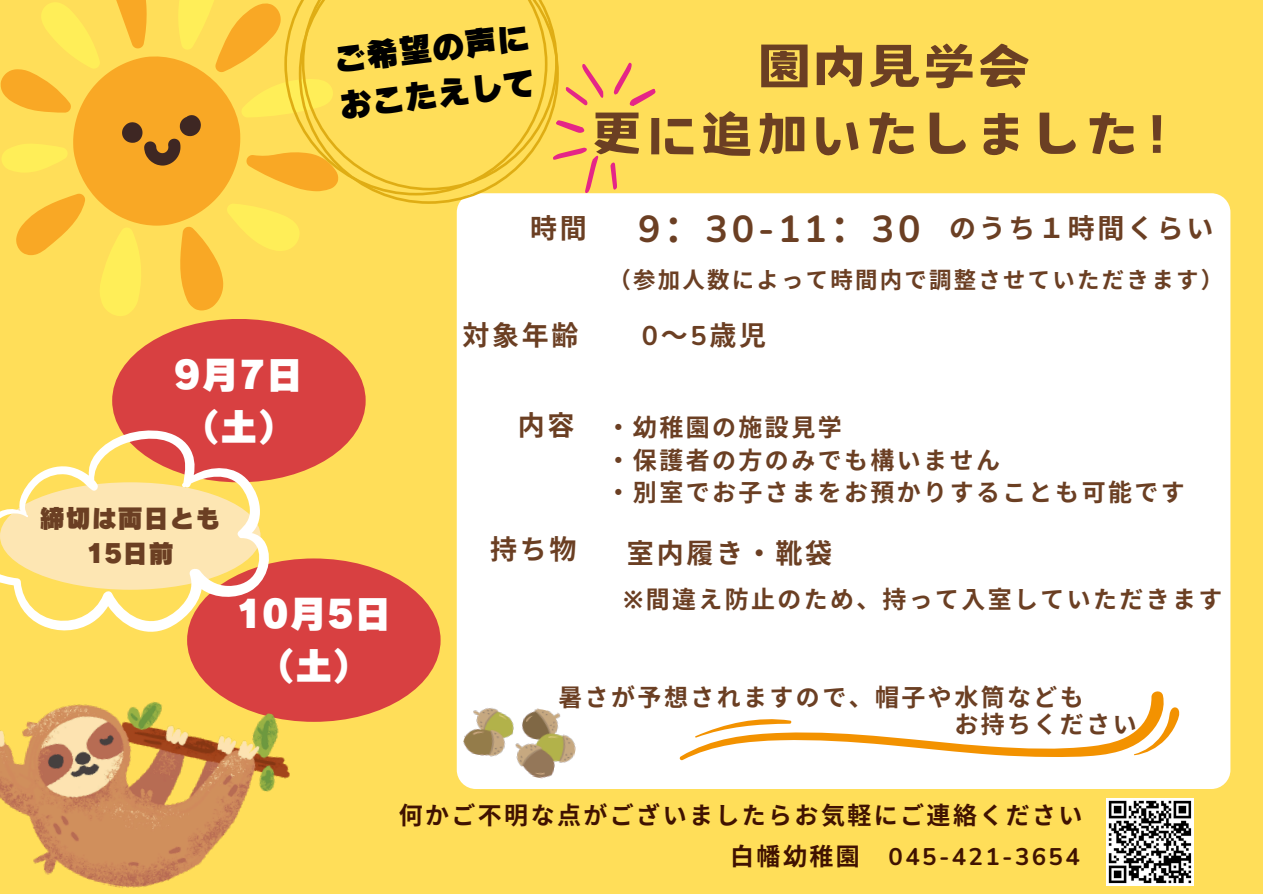
<style>
.page{position:relative;width:1263px;height:894px;background:#fff}
.page>*{position:absolute;margin:0;border:0;box-sizing:border-box;transform-origin:0 0}
.t1{font:62.1px/67.5px "Canva Sweet Heart JP";letter-spacing:-.015em;color:#6b3f23;text-align:center}
.t2{font:37.5px/51.8px "Canva Rodin Cattleya Pro UB";letter-spacing:.02em;color:#fff}
.t3{font:700 37.5px "Nunito";color:#6b3f23}
.t4{font:33px/46px "Canva Rodin Cattleya Pro UB";color:#000}
.t5{font:700 27px "Noto Sans CJ Ksc";letter-spacing:.1em;color:#6b3f23}
.t6{font:25.5px/34.8px "Canva Rodin Cattleya Pro UB";letter-spacing:.02em;color:#6b3f23;text-align:center}
.t7{font:700 24px "Noto Sans CJ Ksc";letter-spacing:.1em;color:#6b3f23}
.t8{font:700 24px "Noto Sans CJ Ksc";letter-spacing:.1em;color:#401201}
.t9{font:700 24px "Nunito";letter-spacing:.1em;color:#401201}
.t10{font:700 22.5px "Noto Sans CJ Ksc";letter-spacing:.1em;color:#6b3f23}
.s1{font-family:"Noto Sans CJ Ksc"}
.s2{font-family:"Nunito"}
.s3{font-family:"Noto Sans"}
</style>
<div class="page">
<div style="left:0;top:0;width:1263px;height:893px;background:#ffde59"></div>
<div style="left:457px;top:193px;width:773px;height:595px;background:#fff;border-radius:19px"></div>
<div style="left:112px;top:319px;width:253px;height:163px;background:#d84041;border-radius:50%"></div>
<div style="left:187px;top:558px;width:253px;height:163px;background:#d84041;border-radius:50%"></div>
<svg style="left:1px;top:0;width:298px;height:316px"></svg>
<img style="left:1106px;top:798px;width:87px;height:87px">
<svg style="left:0;top:427px;width:274px;height:211px"></svg>
<svg style="left:284px;top:0;width:15px;height:195px"></svg>
<svg style="left:299px;top:0;width:258px;height:204px"></svg>
<svg style="left:679px;top:691px;width:501px;height:70px"></svg>
<img style="left:0;top:663px;width:300px;height:225px">
<img style="left:459px;top:708px;width:117px;height:75px">
<svg style="left:533px;top:43px;width:125px;height:161px"></svg>
<h4 class="t4" style="left:330px;top:37px;width:200px;rotate:-7deg">ご希望の声におこたえして</h4>
<h2 class="t1" style="left:589px;top:32px;width:613px">園内見学会<br>更に追加いたしました！</h2>
<h4 class="t5" style="left:530px;top:206px;width:58px">時間</h4>
<h4 class="t3" style="left:638px;top:204px;width:284px">9<span class="s1">：</span>30-11<span class="s1">：</span>30</h4>
<p class="t5" style="left:949px;top:206px;width:266px">のうち１時間くらい</p>
<p class="t10" style="left:608px;top:262px;width:616px">（参加人数によって時間内で調整させていただきます）</p>
<h3 class="t2" style="left:174px;top:348px;width:123px">9月7日（土）</h3>
<h1 class="t6" style="left:40px;top:501px;width:183px">締切は両日とも<br>15日前</h1>
<p class="t2" style="left:236px;top:588px;width:147px;text-align:center">10月5日（土）</p>
<h4 class="t5" style="left:463px;top:314px;width:116px">対象年齢</h4>
<h4 class="t5" style="left:642px;top:314px;width:126px"><span class="s2">0</span>～<span class="s2">5</span>歳児</h4>
<p class="t5" style="left:518px;top:403px;width:56px">内容</p>
<p class="t7" style="left:607px;top:407px;width:234px">・幼稚園の施設見学</p>
<p class="t5" style="left:490px;top:527px;width:88px">持ち物</p>
<p class="t7" style="left:607px;top:441px;width:395px">・保護者の方のみでも構いません</p>
<h2 class="t7" style="left:607px;top:473px;width:580px">・別室でお子さまをお預かりすることも可能です</h2>
<h4 class="t5" style="left:627px;top:531px;width:205px">室内履き・靴袋</h4>
<p class="t7" style="left:623px;top:580px;width:601px"><span class="s3">※</span>間違え防止のため、持って入室していただきます</p>
<p class="t7" style="left:558px;top:678px;width:527px">暑さが予想されますので、帽子や水筒なども</p>
<h4 class="t7" style="left:954px;top:705px;width:184px">お持ちください</h4>
<h4 class="t8" style="left:399px;top:795px;width:685px">何かご不明な点がございましたらお気軽にご連絡ください</h4>
<p class="t8" style="left:730px;top:836px;width:128px">白幡幼稚園</p>
<p class="t9" style="left:889px;top:840px;width:193px">045-421-3654</p>
</div>
